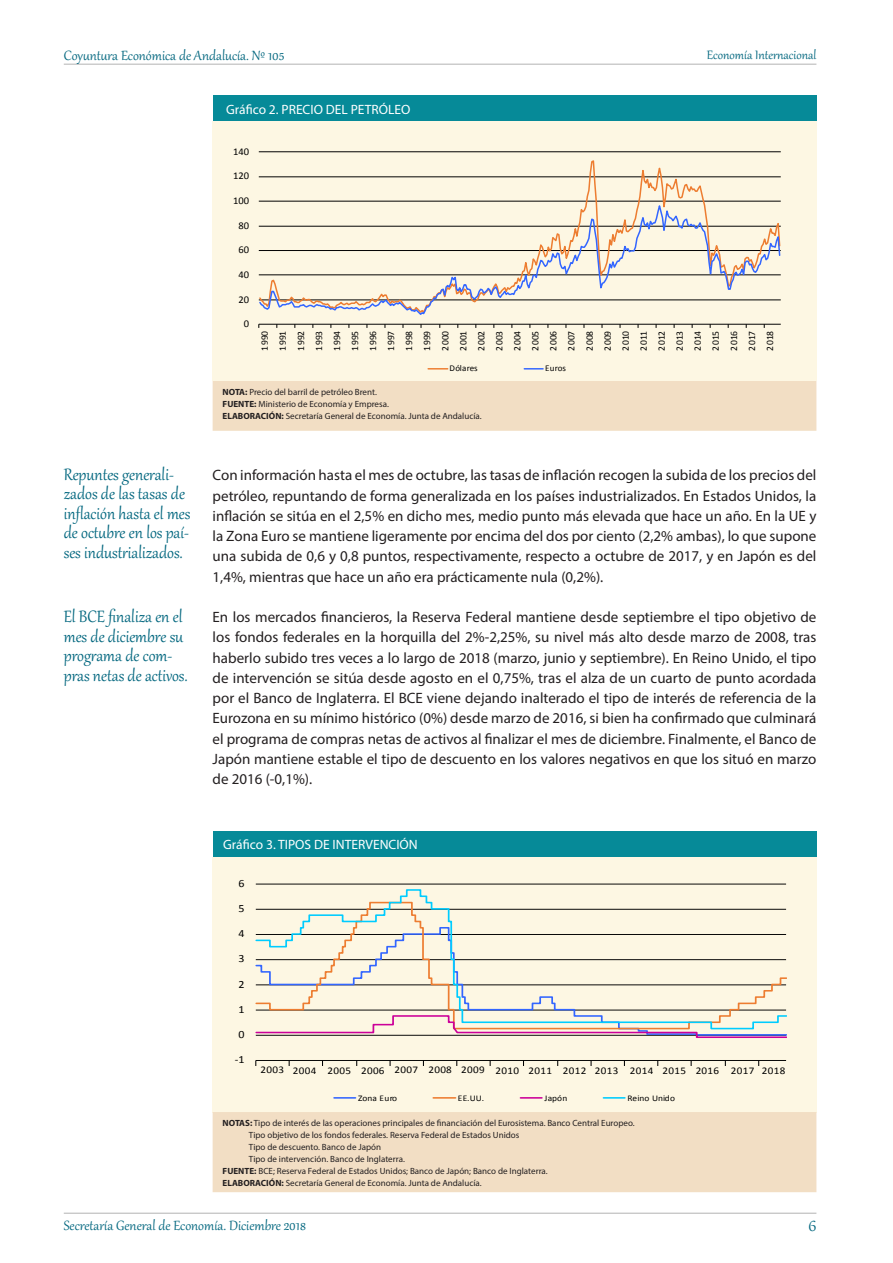
<style>
.page{position:relative;width:893px;height:1263px;background:#fff}
.page>*{position:absolute;margin:0;border:0;box-sizing:border-box;transform-origin:0 0}
.Estilo_Rótulos{font:20.25px/19.5px "Gabriola";color:#03677f;scale:.95 1}
.t1{font:18px "Gabriola";color:#03677f}
.t2{font:16.5px "Gabriola";color:#03677f}
.t3{font:15px/20.2px "Myriad Pro";color:#231f20;text-align:justify}
.t4{font:15px "Gabriola";color:#03677f}
.t5{font:13.5px "Myriad Pro";color:#fff}
.t6{font:10.95px "Calibri";color:#000;scale:1.09 1}
.t7{font:10.35px "Calibri";letter-spacing:-.005em;color:#000}
.t8{font:10.2px "Calibri";letter-spacing:.03em;color:#000;scale:1.09 1}
.t9{font:9.75px/18px "Calibri";letter-spacing:.03em;color:#000;text-align:justify}
.t10{font:9px "Myriad Pro";color:#231f20}
.t11{font:8.85px "Calibri";letter-spacing:.005em;color:#000}
.t12{font:8.7px "Calibri";letter-spacing:.02em;color:#000;scale:1.09 1}
.s1{font-weight:700}
</style>
<div class="page">
<hr style="left:64px;top:1213px;width:752px;height:1px;background:#b3b3b3">
<hr style="left:64px;top:64px;width:752px;height:1px;background:#b3b3b3">
<div style="left:213px;top:96px;width:603px;height:25px;background:#068a98"></div>
<div style="left:213px;top:831px;width:603px;height:26px;background:#068a98"></div>
<div style="left:213px;top:377px;width:603px;height:53px;background:#f2dec4"></div>
<div style="left:213px;top:376px;width:603px;height:55px;border:2px solid #f2dec4"></div>
<div style="left:213px;top:857px;width:603px;height:255px;background:#fdf7e3"></div>
<hr style="left:256px;top:884px;width:530px;height:1px;background:#000">
<hr style="left:256px;top:1060px;width:530px;height:1px;background:#000">
<svg style="left:255px;top:1030px;width:531px;height:8px"></svg>
<svg style="left:255px;top:889px;width:531px;height:141px"></svg>
<hr style="left:334px;top:1097px;width:21px;height:2px;background:#36f">
<hr style="left:433px;top:1097px;width:22px;height:2px;background:#ed7d31">
<hr style="left:520px;top:1097px;width:22px;height:2px;background:#c09">
<hr style="left:603px;top:1097px;width:22px;height:2px;background:#0cf">
<div style="left:213px;top:121px;width:603px;height:260px;background:#fdf7e3"></div>
<hr style="left:259px;top:151px;width:522px;height:1px;background:#000">
<hr style="left:259px;top:324px;width:522px;height:1px;background:#000">
<svg style="left:258px;top:160px;width:523px;height:40px"></svg>
<svg style="left:258px;top:200px;width:523px;height:115px"></svg>
<hr style="left:428px;top:368px;width:20px;height:2px;background:#ed7d31">
<svg style="left:524px;top:368px;width:19px;height:2px"></svg>
<div style="left:213px;top:1113px;width:603px;height:78px;background:#f2dec4"></div>
<div style="left:213px;top:1112px;width:603px;height:80px;border:2px solid #f2dec4"></div>
<p class="t2" style="left:64px;top:45px;width:222px">Coyuntura Económica de Andalucía. Nº 105</p>
<p class="t4" style="left:707px;top:45px;width:111px">Economía Internacional</p>
<p class="t5" style="left:226px;top:101px;width:186px">Gráfico 2. PRECIO DEL PETRÓLEO</p>
<p class="t7" style="left:233px;top:144px;width:17px">140</p>
<p class="t7" style="left:233px;top:169px;width:17px">120</p>
<p class="t7" style="left:233px;top:193px;width:17px">100</p>
<p class="t7" style="left:239px;top:218px;width:12px">80</p>
<p class="t7" style="left:239px;top:243px;width:12px">60</p>
<p class="t7" style="left:239px;top:267px;width:12px">40</p>
<p class="t7" style="left:239px;top:292px;width:12px">20</p>
<p class="t7" style="left:244px;top:317px;width:7px">0</p>
<p class="t9" style="left:255px;top:351px;width:21px;rotate:-90deg">1990<br>1991<br>1992<br>1993<br>1994<br>1995<br>1996<br>1997<br>1998<br>1999<br>2000<br>2001<br>2002<br>2003<br>2004<br>2005<br>2006<br>2007<br>2008<br>2009<br>2010<br>2011<br>2012<br>2013<br>2014<br>2015<br>2016<br>2017<br>2018</p>
<p class="t11" style="left:449px;top:362px;width:30px">Dólares</p>
<p class="t11" style="left:545px;top:362px;width:22px">Euros</p>
<p class="Estilo_Rótulos" style="left:64px;top:463px;width:135px">Repuntes generali&shy;zados de las tasas de inflación hasta el mes de octubre en los paí&shy;ses industrializados.</p>
<p class="Estilo_Rótulos" style="left:64px;top:605px;width:132px">El BCE finaliza en el mes de diciembre su programa de com&shy;pras netas de activos.</p>
<p class="t10" style="left:223px;top:386px;width:156px"><span class="s1">NOTA:</span> Precio del barril de petróleo Brent.</p>
<p class="t10" style="left:223px;top:398px;width:168px"><span class="s1">FUENTE:</span> Ministerio de Economía y Empresa.</p>
<p class="t10" style="left:223px;top:410px;width:261px"><span class="s1">ELABORACIÓN:</span> Secretaría General de Economía. Junta de Andalucía.</p>
<p class="t3" style="left:213px;top:465px;width:605px">Con información hasta el mes de octubre, las tasas de inflación recogen la subida de los precios del petróleo, repuntando de forma generalizada en los países industrializados. En Estados Unidos, la inflación se sitúa en el 2,5% en dicho mes, medio punto más elevada que hace un año. En la UE y la Zona Euro se mantiene ligeramente por encima del dos por ciento (2,2% ambas), lo que supone una subida de 0,6 y 0,8 puntos, respectivamente, respecto a octubre de 2017, y en Japón es del 1,4%, mientras que hace un año era prácticamente nula (0,2%).</p>
<p class="t3" style="left:213px;top:607px;width:605px">En los mercados financieros, la Reserva Federal mantiene desde septiembre el tipo objetivo de los fondos federales en la horquilla del 2%-2,25%, su nivel más alto desde marzo de 2008, tras haberlo subido tres veces a lo largo de 2018 (marzo, junio y septiembre). En Reino Unido, el tipo de intervención se sitúa desde agosto en el 0,75%, tras el alza de un cuarto de punto acordada por el Banco de Inglaterra. El BCE viene dejando inalterado el tipo de interés de referencia de la Eurozona en su mínimo histórico (0%) desde marzo de 2016, si bien ha confirmado que culminará el programa de compras netas de activos al finalizar el mes de diciembre. Finalmente, el Banco de Japón mantiene estable el tipo de descuento en los valores negativos en que los situó en marzo de 2016 (-0,1%).</p>
<p class="t5" style="left:223px;top:836px;width:196px">Gráfico 3. TIPOS DE INTERVENCIÓN</p>
<p class="t6" style="left:239px;top:876px;width:7px">6</p>
<p class="t6" style="left:239px;top:901px;width:7px">5</p>
<p class="t6" style="left:239px;top:926px;width:7px">4</p>
<p class="t6" style="left:239px;top:951px;width:7px">3</p>
<p class="t6" style="left:239px;top:976px;width:7px">2</p>
<p class="t6" style="left:239px;top:1001px;width:7px">1</p>
<p class="t6" style="left:239px;top:1027px;width:7px">0</p>
<p class="t6" style="left:235px;top:1052px;width:10px">-1</p>
<p class="t8" style="left:260px;top:1063px;width:483px">2003 2004 2005 2006 2007 2008 2009 2010 2011 2012 2013 2014 2015 2016 2017 2018</p>
<p class="t12" style="left:358px;top:1092px;width:37px">Zona Euro</p>
<p class="t12" style="left:458px;top:1092px;width:26px">EE.UU.</p>
<p class="t12" style="left:544px;top:1092px;width:23px">Japón</p>
<p class="t12" style="left:627px;top:1092px;width:45px">Reino Unido</p>
<p class="t10" style="left:223px;top:1117px;width:414px"><span class="s1">NOTAS:</span> Tipo de interés de las operaciones principales de financiación del Eurosistema. Banco Central Europeo.</p>
<p class="t10" style="left:249px;top:1129px;width:272px">Tipo objetivo de los fondos federales. Reserva Federal de Estados Unidos</p>
<p class="t10" style="left:249px;top:1141px;width:134px">Tipo de descuento. Banco de Japón</p>
<p class="t10" style="left:249px;top:1153px;width:157px">Tipo de intervención. Banco de Inglaterra.</p>
<p class="t10" style="left:223px;top:1165px;width:327px"><span class="s1">FUENTE:</span> BCE; Reserva Federal de Estados Unidos; Banco de Japón; Banco de Inglaterra.</p>
<p class="t10" style="left:223px;top:1177px;width:261px"><span class="s1">ELABORACIÓN:</span> Secretaría General de Economía. Junta de Andalucía.</p>
<p class="t2" style="left:64px;top:1214px;width:244px">Secretaría General de Economía. Diciembre 2018</p>
<p class="t1" style="left:808px;top:1214px;width:9px">6</p>
</div>
